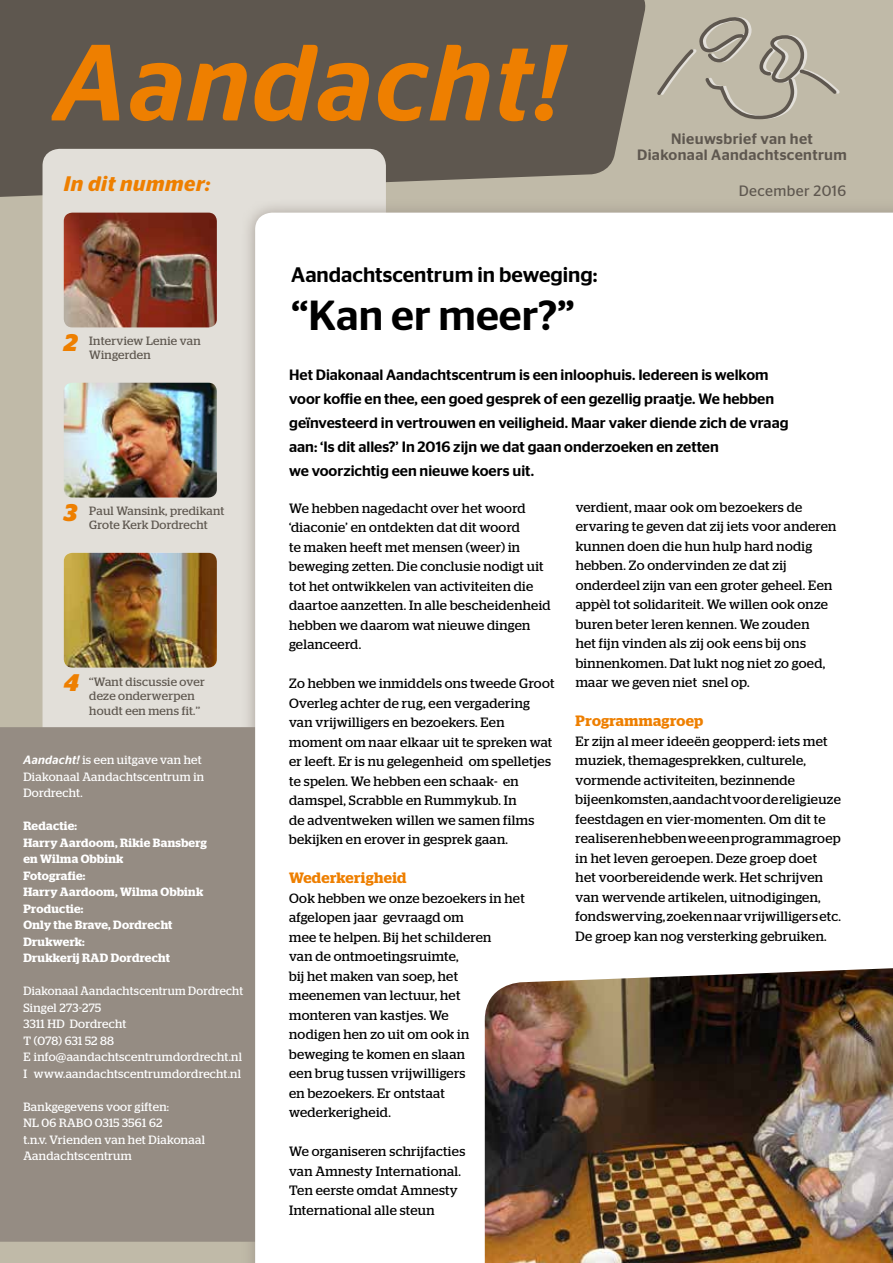
<style>
.page{position:relative;width:893px;height:1263px;background:#c0baa8}
.page>*{position:absolute;margin:0;border:0;box-sizing:border-box;transform-origin:0 0}
.t1{font:italic 500 108px "Stag Sans";letter-spacing:.025em;color:#ee7f00}
.t2{font:500 42px "Stag Sans";color:#000}
.t3{font:italic 700 24px "Stag Sans";color:#ee7f00}
.t4{font:500 21px "Stag Sans";color:#000}
.t5{font:italic 600 21px "Stag Sans";letter-spacing:.025em;color:#ee7f00}
.t6{font:500 15px/24px "Stag Sans";color:#000}
.t7{font:500 15px/16.5px "Stag Sans";letter-spacing:.025em;color:#5e574f;text-align:center}
.t8{font:600 15px "Stag";letter-spacing:.025em;color:#ee7f00}
.t9{font:15px "Stag Sans";letter-spacing:.025em;color:#5e574f}
.t10{font:13.5px/19.5px "Stag";letter-spacing:.025em;color:#000}
.t11{font:12px/16.5px "Stag";letter-spacing:.025em;color:#fff}
.t12{font:600 12px/16.5px "Stag";letter-spacing:.025em;color:#fff}
.t13{font:12px/14.4px "Stag";letter-spacing:.025em;color:#5e574f}
.s1{font-family:"Stag Sans";font-weight:500;font-style:italic}
</style>
<div class="page">
<svg style="left:0;top:0;width:646px;height:199px;background:#655e56"></svg>
<div style="left:43px;top:149px;width:343px;height:910px;background:#e2dfd9;border-radius:17px"></div>
<div style="left:0;top:727px;width:241px;height:515px;background:#958c83"></div>
<div style="left:241px;top:198px;width:652px;height:1065px;background:#958c83;opacity:.75"></div>
<div style="left:255px;top:213px;width:638px;height:1050px;background:#fff"></div>
<svg style="left:657px;top:17px;width:183px;height:102px"></svg>
<img style="left:64px;top:213px;width:153px;height:114px">
<img style="left:64px;top:383px;width:153px;height:114px">
<img style="left:64px;top:553px;width:153px;height:115px">
<img style="left:485px;top:968px;width:408px;height:295px">
<h1 class="t1" style="left:55px;top:21px;width:509px">Aandacht!</h1>
<h3 class="t5" style="left:64px;top:172px;width:148px">In dit nummer:</h3>
<h3 class="t3" style="left:64px;top:329px;width:15px">2</h3>
<p class="t13" style="left:89px;top:333px;width:113px">Interview Lenie van<br>Wingerden</p>
<h3 class="t4" style="left:291px;top:263px;width:308px">Aandachtscentrum in beweging:</h3>
<h2 class="t2" style="left:291px;top:291px;width:285px">“Kan er meer?”</h2>
<p class="t7" style="left:637px;top:130px;width:211px">Nieuwsbrief van het<br>Diakonaal Aandachtscentrum</p>
<p class="t9" style="left:739px;top:182px;width:109px">December 2016</p>
<h3 class="t3" style="left:64px;top:499px;width:15px">3</h3>
<p class="t13" style="left:89px;top:503px;width:137px">Paul Wansink, predikant<br>Grote Kerk Dordrecht</p>
<h3 class="t3" style="left:64px;top:669px;width:17px">4</h3>
<p class="t13" style="left:89px;top:674px;width:117px">‘‘Want discussie over deze onderwerpen houdt een mens fit.’’</p>
<p class="t11" style="left:23px;top:752px;width:182px"><span class="s1">Aandacht!</span> is een uitgave van het<br>Diakonaal Aandachtscentrum in<br>Dordrecht.</p>
<p class="t12" style="left:23px;top:818px;width:185px">Redactie:<br>Harry Aardoom, Rikie Bansberg en Wilma Obbink<br>Fotografie:<br>Harry Aardoom, Wilma Obbink<br>Productie:<br>Only the Brave, Dordrecht<br>Drukwerk:<br>Drukkerij RAD Dordrecht</p>
<p class="t11" style="left:23px;top:983px;width:221px">Diakonaal Aandachtscentrum Dordrecht<br>Singel 273-275<br>3311 HD Dordrecht<br>T (078) 631 52 88<br>E info@aandachtscentrumdordrecht.nl<br>I www.aandachtscentrumdordrecht.nl</p>
<p class="t11" style="left:23px;top:1098px;width:183px">Bankgegevens voor giften:<br>NL 06 RABO 0315 3561 62<br>t.n.v. Vrienden van het Diakonaal<br>Aandachtscentrum</p>
<p class="t6" style="left:289px;top:363px;width:501px">Het Diakonaal Aandachtscentrum is een inloophuis. Iedereen is welkom voor koffie en thee, een goed gesprek of een gezellig praatje. We hebben geïnvesteerd in vertrouwen en veiligheid. Maar vaker diende zich de vraag aan: ‘Is dit alles?’ In 2016 zijn we dat gaan onderzoeken en zetten<br>we voorzichtig een nieuwe koers uit.</p>
<p class="t10" style="left:289px;top:498px;width:263px">We hebben nagedacht over het woord ‘diaconie’ en ontdekten dat dit woord<br>te maken heeft met mensen (weer) in beweging zetten. Die conclusie nodigt uit tot het ontwikkelen van activiteiten die daartoe aanzetten. In alle bescheidenheid hebben we daarom wat nieuwe dingen gelanceerd.</p>
<p class="t10" style="left:289px;top:673px;width:267px">Zo hebben we inmiddels ons tweede Groot Overleg achter de rug, een vergadering van vrijwilligers en bezoekers. Een moment om naar elkaar uit te spreken wat er leeft. Er is nu gelegenheid om spelletjes te spelen. We hebben een schaak- en damspel, Scrabble en Rummykub. In<br>de adventweken willen we samen films bekijken en erover in gesprek gaan.</p>
<p class="t8" style="left:289px;top:869px;width:119px">Wederkerigheid</p>
<p class="t10" style="left:289px;top:888px;width:237px">Ook hebben we onze bezoekers in het afgelopen jaar gevraagd om<br>mee te helpen. Bij het schilderen<br>van de ontmoetingsruimte,<br>bij het maken van soep, het meenemen van lectuur, het monteren van kastjes. We<br>nodigen hen zo uit om ook in beweging te komen en slaan<br>een brug tussen vrijwilligers<br>en bezoekers. Er ontstaat wederkerigheid.</p>
<p class="t10" style="left:289px;top:1141px;width:178px">We organiseren schrijfacties van Amnesty International.<br>Ten eerste omdat Amnesty<br>International alle steun</p>
<p class="t10" style="left:576px;top:497px;width:262px">verdient, maar ook om bezoekers de ervaring te geven dat zij iets voor anderen kunnen doen die hun hulp hard nodig hebben. Zo ondervinden ze dat zij onderdeel zijn van een groter geheel. Een appèl tot solidariteit. We willen ook onze buren beter leren kennen. We zouden<br>het fijn vinden als zij ook eens bij ons binnenkomen. Dat lukt nog niet zo goed, maar we geven niet snel op.</p>
<p class="t8" style="left:576px;top:712px;width:129px">Programmagroep</p>
<p class="t10" style="left:576px;top:731px;width:267px">Er zijn al meer ideeën geopperd: iets met muziek, themagesprekken, culturele, vormende activiteiten, bezinnende bijeenkomsten, aandacht voor de religieuze feestdagen en vier-momenten. Om dit te realiseren hebben we een programmagroep in het leven geroepen. Deze groep doet<br>het voorbereidende werk. Het schrijven van wervende artikelen, uitnodigingen, fondswerving, zoeken naar vrijwilligers etc.<br>De groep kan nog versterking gebruiken.</p>
</div>
